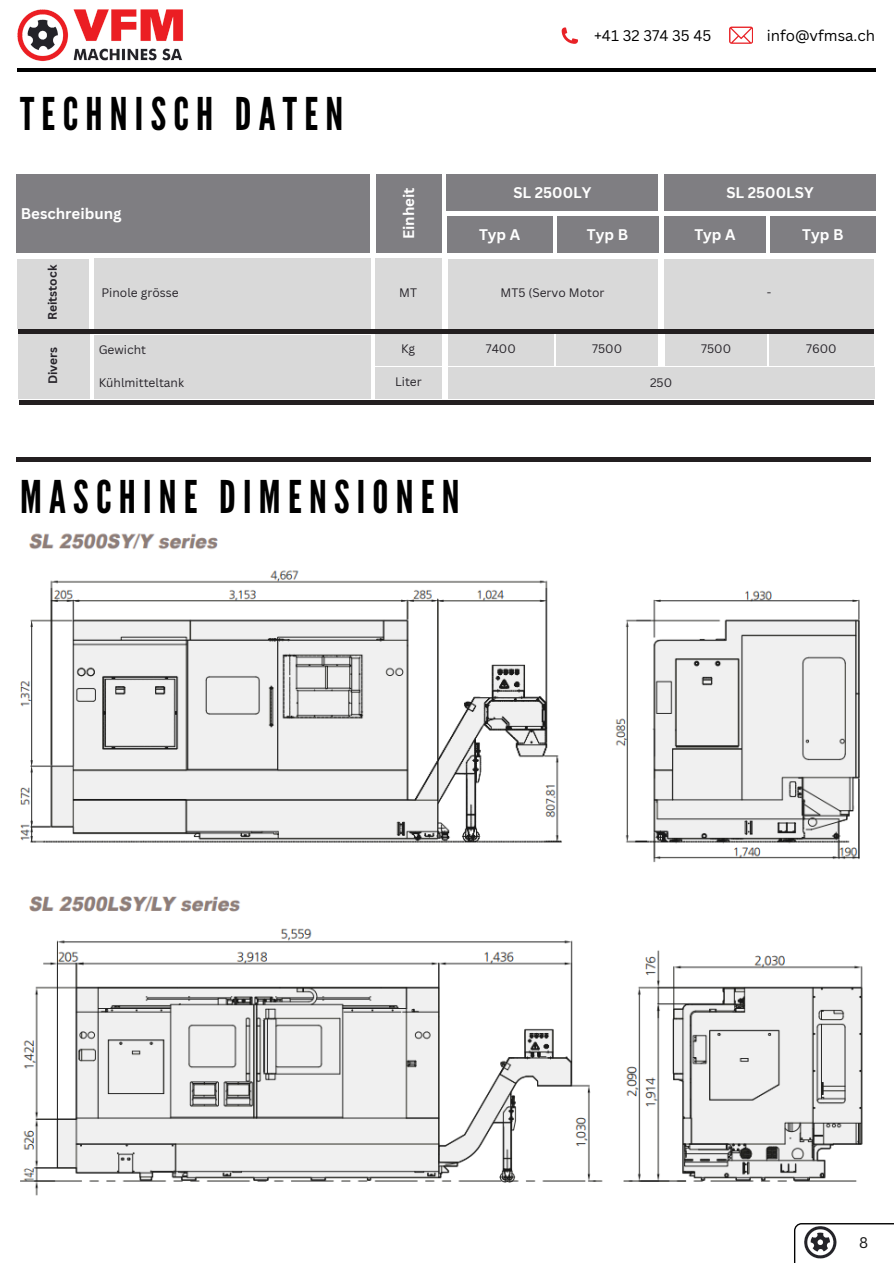
<style>
.page{position:relative;width:894px;height:1264px;background:#fff}
.page>*{position:absolute;margin:0;border:0;box-sizing:border-box;transform-origin:0 0}
.t1{font:45px "League Gothic";letter-spacing:.16em;color:#000}
.t2{font:700 15px "Canva Sans";color:#fff}
.t3{font:15px "Canva Sans";color:#000}
.t4{font:15px "Canva Sans";color:#171717}
.t5{font:12px "Canva Sans";color:#27242a}
.t6{font:700 12px "Canva Sans";color:#27242a}
</style>
<div class="page">
<div style="left:16px;top:174px;width:354px;height:79px;background:#7f7e82"></div>
<div style="left:446px;top:174px;width:212px;height:36px;background:#7f7e82"></div>
<div style="left:664px;top:174px;width:211px;height:36px;background:#7f7e82"></div>
<div style="left:446px;top:216px;width:106px;height:37px;background:#7f7e82"></div>
<div style="left:557px;top:216px;width:101px;height:37px;background:#7f7e82"></div>
<div style="left:664px;top:216px;width:101px;height:37px;background:#7f7e82"></div>
<div style="left:769px;top:216px;width:106px;height:37px;background:#7f7e82"></div>
<div style="left:375px;top:174px;width:66px;height:79px;background:#7f7e82"></div>
<div style="left:18px;top:259px;width:71px;height:70px;background:#d9d9d9"></div>
<div style="left:94px;top:259px;width:276px;height:70px;background:#d9d9d9"></div>
<div style="left:374px;top:259px;width:67px;height:70px;background:#d9d9d9"></div>
<div style="left:447px;top:259px;width:210px;height:70px;background:#d9d9d9"></div>
<div style="left:664px;top:259px;width:209px;height:70px;background:#d9d9d9"></div>
<hr style="left:18px;top:329px;width:855px;height:4px;background:#231f20">
<div style="left:94px;top:335px;width:276px;height:31px;background:#d9d9d9"></div>
<div style="left:94px;top:367px;width:276px;height:32px;background:#d9d9d9"></div>
<div style="left:374px;top:334px;width:67px;height:32px;background:#d9d9d9"></div>
<div style="left:375px;top:367px;width:67px;height:32px;background:#d9d9d9"></div>
<div style="left:448px;top:334px;width:105px;height:32px;background:#d9d9d9"></div>
<div style="left:556px;top:334px;width:101px;height:32px;background:#d9d9d9"></div>
<div style="left:665px;top:334px;width:101px;height:32px;background:#d9d9d9"></div>
<div style="left:769px;top:334px;width:104px;height:32px;background:#d9d9d9"></div>
<div style="left:448px;top:367px;width:425px;height:32px;background:#d9d9d9"></div>
<div style="left:18px;top:334px;width:72px;height:65px;background:#d9d9d9"></div>
<div style="left:19px;top:400px;width:854px;height:5px;background:#231f20"></div>
<svg style="left:794px;top:1223px;width:99px;height:39px"></svg>
<img style="left:17px;top:9px;width:166px;height:52px">
<svg style="left:561px;top:27px;width:17px;height:17px"></svg>
<svg style="left:729px;top:27px;width:23px;height:16px"></svg>
<hr style="left:17px;top:68px;width:857px;height:4px;background:#000">
<hr style="left:16px;top:457px;width:854px;height:4px;background:#231f20">
<img style="left:20px;top:533px;width:843px;height:663px">
<p class="t1" style="left:20px;top:88px;width:324px">TECHNISCH DATEN</p>
<p class="t2" style="left:21px;top:203px;width:102px">Beschreibung</p>
<h3 class="t2" style="left:398px;top:239px;width:53px;rotate:-90deg">Einheit</h3>
<p class="t3" style="left:594px;top:25px;width:119px">+41 32 374 35 45</p>
<p class="t3" style="left:766px;top:25px;width:110px">info@vfmsa.ch</p>
<p class="t2" style="left:513px;top:181px;width:79px">SL 2500LY</p>
<h4 class="t2" style="left:726px;top:181px;width:89px">SL 2500LSY</h4>
<p class="t2" style="left:479px;top:224px;width:43px">Typ A</p>
<h4 class="t2" style="left:586px;top:224px;width:43px">Typ B</h4>
<p class="t2" style="left:694px;top:224px;width:43px">Typ A</p>
<h1 class="t2" style="left:802px;top:224px;width:43px">Typ B</h1>
<h3 class="t6" style="left:44px;top:320px;width:57px;rotate:-90deg">Reitstock</h3>
<p class="t6" style="left:44px;top:384px;width:39px;rotate:-90deg">Divers</p>
<h2 class="t5" style="left:101px;top:284px;width:79px">Pinole grösse</h2>
<h3 class="t5" style="left:399px;top:284px;width:19px">MT</h3>
<h3 class="t5" style="left:500px;top:284px;width:105px">MT5 (Servo Motor</h3>
<h2 class="t5" style="left:766px;top:284px;width:6px">-</h2>
<h3 class="t5" style="left:99px;top:341px;width:49px">Gewicht</h3>
<h3 class="t5" style="left:99px;top:374px;width:87px">Kühlmitteltank</h3>
<h6 class="t5" style="left:401px;top:340px;width:16px">Kg</h6>
<p class="t5" style="left:395px;top:373px;width:28px">Liter</p>
<h5 class="t5" style="left:485px;top:340px;width:32px">7400</h5>
<p class="t5" style="left:592px;top:340px;width:31px">7500</p>
<p class="t5" style="left:701px;top:340px;width:31px">7500</p>
<p class="t5" style="left:806px;top:340px;width:32px">7600</p>
<h6 class="t5" style="left:649px;top:374px;width:24px">250</h6>
<p class="t1" style="left:20px;top:471px;width:441px">MASCHINE DIMENSIONEN</p>
<p class="t4" style="left:859px;top:1232px;width:11px">8</p>
</div>
